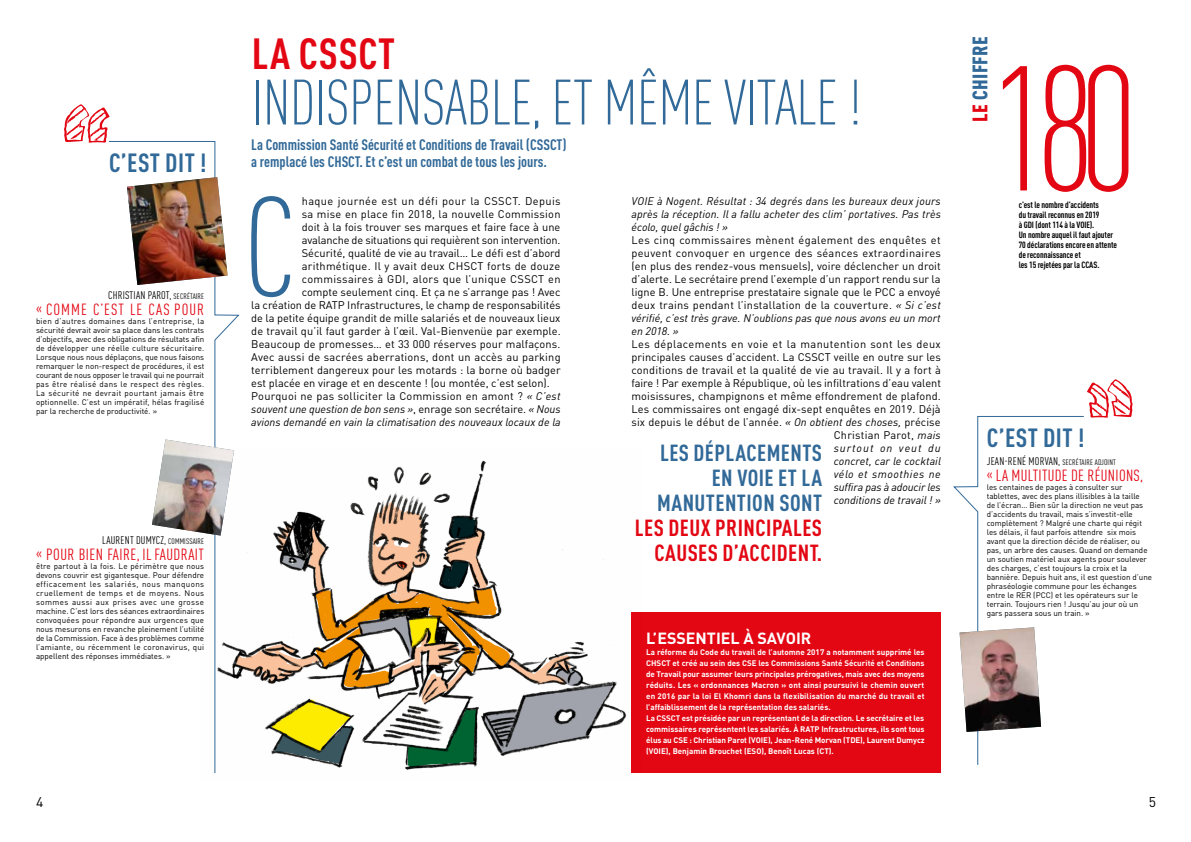
<style>
.page{position:relative;width:1191px;height:842px;background:#fff}
.page>*{position:absolute;margin:0;border:0;box-sizing:border-box;transform-origin:0 0}
.t1{font:300 condensed 174.6px "DIN Pro";color:#e30613}
.t2{font:300 condensed 138.8px "DIN Pro";color:#316998}
.t3{font:300 condensed 63px "DIN Pro";letter-spacing:-.01em;color:#316998}
.t4{font:700 condensed 43px "DIN Pro";letter-spacing:.02em;color:#e30613}
.t5{font:700 condensed 26px "DIN Pro";letter-spacing:.02em;color:#316998}
.t6{font:700 condensed 23px/25px "DIN Pro";letter-spacing:.02em;color:#316998;text-align:right}
.t7{font:700 condensed 23px/25px "DIN Pro";letter-spacing:.02em;color:#e30613;text-align:right}
.t8{font:900 condensed 20.8px "DIN Pro";letter-spacing:.02em;color:#316998}
.t9{font:condensed 16px "DIN Pro";letter-spacing:.035em;color:#e30613}
.t10{font:condensed 16px "DIN Pro";letter-spacing:.065em;color:#e30613}
.t11{font:700 16px "DIN";color:#fff}
.t12{font:700 condensed 15px/17px "DIN Pro";color:#316998}
.t13{font:14px "DIN Pro";color:#000}
.t14{font:11px/13px "DIN Pro";letter-spacing:.005em;color:#000;text-align:justify}
.t15{font:italic 11px/13px "DIN Pro";color:#000;text-align:justify}
.t16{font:11px "DIN Pro";letter-spacing:-.015em;color:#000}
.t17{font:condensed 11px "DIN Pro";letter-spacing:.02em;color:#000}
.t18{font:11px "DIN Pro";letter-spacing:.03em;color:#000}
.t19{font:11px "DIN Pro";letter-spacing:.035em;color:#000}
.t20{font:700 condensed 9px/10px "DIN Pro";letter-spacing:-.01em;color:#000}
.t21{font:8px/9px "DIN Pro";color:#000;text-align:justify}
.t22{font:700 8px/11px "DIN";color:#fff}
.t23{font:condensed 8px "DIN Pro";letter-spacing:.02em;color:#000}
.s1{font-size:8px}
.s2{font-style:italic}
.s3{font-style:normal}
.s4{color:#e30613}
.s5{font-size:11px}
</style>
<div class="page">
<svg style="left:1087px;top:379px;width:45px;height:39px"></svg>
<svg style="left:953px;top:416px;width:131px;height:349px"></svg>
<div style="left:631px;top:613px;width:309px;height:160px;background:#e30613"></div>
<svg style="left:64px;top:104px;width:46px;height:39px"></svg>
<svg style="left:108px;top:141px;width:131px;height:632px"></svg>
<svg style="left:152px;top:439px;width:461px;height:328px"></svg>
<img style="left:152px;top:439px;width:82px;height:97px">
<img style="left:959px;top:627px;width:82px;height:105px">
<img style="left:127px;top:177px;width:101px;height:108px">
<h3 class="t5" style="left:109px;top:144px;width:99px">C’EST DIT !</h3>
<p class="t17" style="left:108px;top:287px;width:97px">CHRISTIAN PAROT, <span class="s1">SECRÉTAIRE</span></p>
<h3 class="t10" style="left:36px;top:298px;width:170px">« COMME C’EST LE CAS POUR</h3>
<p class="t21" style="left:36px;top:316px;width:170px">bien d’autres domaines dans l’entreprise, la sécurité devrait avoir sa place dans les contrats d’objectifs, avec des obligations de résultats afin de développer une réelle culture sécuritaire.<br>Lorsque nous nous déplaçons, que nous faisons remarquer le non-respect de procédures, il est courant de nous opposer le travail qui ne pourrait pas être réalisé dans le respect des règles.<br>La sécurité ne devrait pourtant jamais être optionnelle. C’est un impératif, hélas fragilisé par la recherche de productivité. »</p>
<p class="t17" style="left:102px;top:532px;width:104px">LAURENT DUMYCZ, <span class="s1">COMMISSAIRE</span></p>
<h3 class="t9" style="left:36px;top:543px;width:170px">« POUR BIEN FAIRE, IL FAUDRAIT</h3>
<p class="t21" style="left:36px;top:561px;width:170px">être partout à la fois. Le périmètre que nous devons couvrir est gigantesque. Pour défendre efficacement les salariés, nous manquons cruellement de temps et de moyens. Nous sommes aussi aux prises avec une grosse machine. C’est lors des séances extraordinaires convoquées pour répondre aux urgences que nous mesurons en revanche pleinement l’utilité de la Commission. Face à des problèmes comme l’amiante, ou récemment le coronavirus, qui appellent des réponses immédiates. »</p>
<h3 class="t4" style="left:252px;top:22px;width:145px">LA CSSCT</h3>
<h3 class="t3" style="left:252px;top:58px;width:611px">INDISPENSABLE, ET MÊME VITALE !</h3>
<h3 class="t12" style="left:251px;top:135px;width:317px">La Commission Santé Sécurité et Conditions de Travail (CSSCT) a remplacé les CHSCT. Et c’est un combat de tous les jours.</h3>
<h2 class="t2" style="left:243px;top:149px;width:55px">C</h2>
<p class="t19" style="left:302px;top:192px;width:260px">haque journée est un défi pour la CSSCT. Depuis</p>
<p class="t14" style="left:302px;top:206px;width:260px">sa mise en place fin 2018, la nouvelle Commission</p>
<p class="t14" style="left:302px;top:219px;width:260px">doit à la fois trouver ses marques et faire face à une</p>
<p class="t16" style="left:302px;top:231px;width:260px">avalanche de situations qui requièrent son intervention.</p>
<p class="t14" style="left:302px;top:245px;width:260px">Sécurité, qualité de vie au travail… Le défi est d’abord</p>
<p class="t14" style="left:302px;top:258px;width:260px">arithmétique. Il y avait deux CHSCT forts de douze</p>
<p class="t18" style="left:302px;top:270px;width:260px">commissaires à GDI, alors que l’unique CSSCT en</p>
<p class="t14" style="left:302px;top:284px;width:260px">compte seulement cinq. Et ça ne s’arrange pas ! Avec</p>
<p class="t14" style="left:251px;top:297px;width:311px">la création de RATP Infrastructures, le champ de responsabilités</p>
<p class="t14" style="left:251px;top:310px;width:311px">de la petite équipe grandit de mille salariés et de nouveaux lieux</p>
<p class="t14" style="left:251px;top:323px;width:311px">de travail qu’il faut garder à l’œil. Val-Bienvenüe par exemple.</p>
<p class="t14" style="left:251px;top:336px;width:310px">Beaucoup de promesses… et 33 000 réserves pour malfaçons.</p>
<p class="t14" style="left:251px;top:349px;width:311px">Avec aussi de sacrées aberrations, dont un accès au parking</p>
<p class="t14" style="left:251px;top:362px;width:311px">terriblement dangereux pour les motards : la borne où badger</p>
<p class="t14" style="left:251px;top:375px;width:300px">est placée en virage et en descente ! (ou montée, c’est selon).</p>
<p class="t14" style="left:251px;top:388px;width:311px">Pourquoi ne pas solliciter la Commission en amont ? <span class="s2">« C’est</span></p>
<p class="t15" style="left:251px;top:401px;width:311px">souvent une question de bon sens »<span class="s3">, enrage son secrétaire.</span> « Nous</p>
<p class="t15" style="left:251px;top:414px;width:311px">avions demandé en vain la climatisation des nouveaux locaux de la</p>
<p class="t15" style="left:631px;top:193px;width:311px">VOIE à Nogent. Résultat : 34 degrés dans les bureaux deux jours après la réception. Il a fallu acheter des clim’ portatives. Pas très écolo, quel gâchis ! »</p>
<p class="t14" style="left:631px;top:232px;width:311px">Les cinq commissaires mènent également des enquêtes et peuvent convoquer en urgence des séances extraordinaires (en plus des rendez-vous mensuels), voire déclencher un droit d’alerte. Le secrétaire prend l’exemple d’un rapport rendu sur la ligne B. Une entreprise prestataire signale que le PCC a envoyé deux trains pendant l’installation de la couverture. <span class="s2">« Si c’est vérifié, c’est très grave. N’oublions pas que nous avons eu un mort en 2018. »</span></p>
<p class="t14" style="left:631px;top:336px;width:311px;text-align:right">Les déplacements en voie et la manutention sont les deux principales causes d’accident. La CSSCT veille en outre sur les conditions de travail et la qualité de vie au travail. Il y a fort à faire ! Par exemple à République, où les infiltrations d’eau valent moisissures, champignons et même effondrement de plafond.<br>Les commissaires ont engagé dix-sept enquêtes en 2019. Déjà six depuis le début de l’année. <span class="s2">« On obtient des choses,</span> précise Christian Parot, <span class="s2">mais<br>surtout on veut du<br>concret, car le cocktail<br>vélo et smoothies ne<br>suffira pas à adoucir les<br>conditions de travail ! »</span></p>
<h3 class="t6" style="left:657px;top:439px;width:166px">LES DÉPLACEMENTS<br>EN VOIE ET LA<br>MANUTENTION SONT</h3>
<h3 class="t7" style="left:635px;top:514px;width:189px">LES DEUX PRINCIPALES<br>CAUSES D’ACCIDENT.</h3>
<h3 class="t11" style="left:646px;top:627px;width:167px">L’ESSENTIEL À SAVOIR</h3>
<p class="t22" style="left:646px;top:646px;width:280px">La réforme du Code du travail de l’automne 2017 a notamment supprimé les CHSCT et créé au sein des CSE les Commissions Santé Sécurité et Conditions de Travail pour assumer leurs principales prérogatives, mais avec des moyens réduits. Les « ordonnances Macron » ont ainsi poursuivi le chemin ouvert en 2016 par la loi El Khomri dans la flexibilisation du marché du travail et l’affaiblissement de la représentation des salariés.<br>La CSSCT est présidée par un représentant de la direction. Le secrétaire et les commissaires représentent les salariés. À RATP Infrastructures, ils sont tous élus au CSE : Christian Parot (VOIE), Jean-René Morvan (TDE), Laurent Dumycz (VOIE), Benjamin Brouchet (ESO), Benoît Lucas (CT).</p>
<h3 class="t8" style="left:963px;top:122px;width:87px;rotate:-90deg"><span class="s4">LE</span> CHIFFRE</h3>
<h1 class="t1" style="left:992px;top:6px;width:148px">180</h1>
<p class="t20" style="left:1018px;top:199px;width:100px">c’est le nombre d’accidents<br>du travail reconnus en 2019<br>à GDI (dont 114 à la VOIE).<br>Un nombre auquel il faut ajouter<br>70 déclarations encore en attente de reconnaissance et<br>les 15 rejetées par la CCAS.</p>
<h3 class="t5" style="left:987px;top:419px;width:99px">C’EST DIT !</h3>
<p class="t23" style="left:986px;top:456px;width:130px"><span class="s5">JEAN-RENÉ MORVAN,</span> SECRÉTAIRE ADJOINT</p>
<h3 class="t9" style="left:986px;top:463px;width:158px">« LA MULTITUDE DE RÉUNIONS,</h3>
<p class="t21" style="left:986px;top:481px;width:167px;text-align:left">les centaines de pages à consulter sur tablettes, avec des plans illisibles à la taille<br>de l’écran… Bien sûr la direction ne veut pas d’accidents du travail, mais s’investit-elle complètement ? Malgré une charte qui régit les délais, il faut parfois attendre six mois avant que la direction décide de réaliser, ou pas, un arbre des causes. Quand on demande un soutien matériel aux agents pour soulever des charges, c’est toujours la croix et la bannière. Depuis huit ans, il est question d’une phraséologie commune pour les échanges entre le RER (PCC) et les opérateurs sur le terrain. Toujours rien ! Jusqu’au jour où un gars passera sous un train. »</p>
<p class="t13" style="left:36px;top:790px;width:9px">4</p>
<p class="t13" style="left:1148px;top:790px;width:9px">5</p>
</div>
